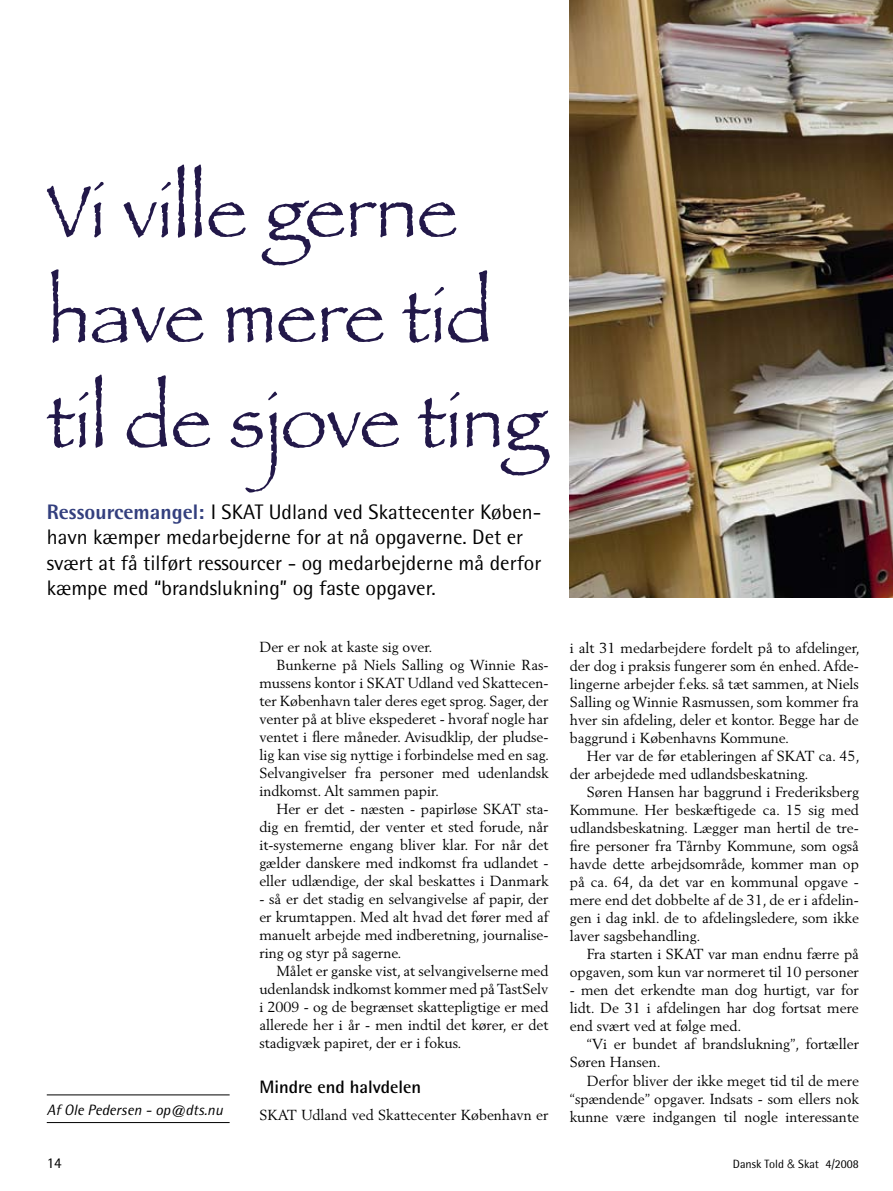
<style>
.page{position:relative;width:893px;height:1191px;background:#fff}
.page>*{position:absolute;margin:0;border:0;box-sizing:border-box;transform-origin:0 0}
.t1{font:76.5px/105px "Papyrus";color:#221849}
.t2{font:21px/25.5px "Rotis Semi Sans";color:#000}
.t3{font:700 18px "Rotis Semi Sans";color:#000}
.t4{font:italic 15px "Rotis Semi Sans";color:#000}
.t5{font:15px "Rotis Semi Sans";color:#000}
.t6{font:14.4px/18px "Berling";color:#000;text-align:justify}
.t7{font:12px "Rotis Semi Sans";color:#000}
.s1{font-weight:800;color:#333f7e}
.s2{font-family:"Helvetica";font-weight:300}
</style>
<div class="page">
<hr style="left:47px;top:1122px;width:183px;height:1px;background:#000">
<hr style="left:47px;top:1094px;width:183px;height:1px;background:#000">
<img style="left:570px;top:0;width:323px;height:597px">
<h1 class="t1" style="left:47px;top:157px;width:500px">Vi ville gerne have mere tid til de sjove ting</h1>
<h2 class="t2" style="left:47px;top:499px;width:496px"><span class="s1">Ressourcemangel:</span> I SKAT Udland ved Skattecenter Køben&shy;havn kæmper medarbejderne for at nå opgaverne. Det er svært at få tilført ressourcer - og medarbejderne må derfor kæmpe med “brandslukning” og faste opgaver.</h2>
<p class="t4" style="left:47px;top:1100px;width:178px">Af Ole Pedersen - op@dts.nu</p>
<p class="t6" style="left:259px;top:637px;width:174px">Der er nok at kaste sig over.</p>
<p class="t6" style="left:276px;top:655px;width:274px">Bunkerne på Niels Salling og Winnie Ras-</p>
<p class="t6" style="left:259px;top:673px;width:291px">mussens kontor i SKAT Udland ved Skattecen-</p>
<p class="t6" style="left:259px;top:691px;width:291px">ter København taler deres eget sprog. Sager, der</p>
<p class="t6" style="left:259px;top:709px;width:291px">venter på at blive ekspederet - hvoraf nogle har</p>
<p class="t6" style="left:259px;top:727px;width:291px">ventet i flere måneder. Avisudklip, der pludse-</p>
<p class="t6" style="left:259px;top:745px;width:291px">lig kan vise sig nyttige i forbindelse med en sag.</p>
<p class="t6" style="left:259px;top:763px;width:291px">Selvangivelser fra personer med udenlandsk</p>
<p class="t6" style="left:259px;top:781px;width:181px">indkomst. Alt sammen papir.</p>
<p class="t6" style="left:276px;top:799px;width:274px">Her er det - næsten - papirløse SKAT sta-</p>
<p class="t6" style="left:259px;top:817px;width:291px">dig en fremtid, der venter et sted forude, når</p>
<p class="t6" style="left:259px;top:835px;width:291px">it-systemerne engang bliver klar. For når det</p>
<p class="t6" style="left:259px;top:853px;width:291px">gælder danskere med indkomst fra udlandet -</p>
<p class="t6" style="left:259px;top:871px;width:291px">eller udlændige, der skal beskattes i Danmark</p>
<p class="t6" style="left:259px;top:889px;width:291px">- så er det stadig en selvangivelse af papir, der er krumtappen. Med alt hvad det fører med af manuelt arbejde med indberetning, journalise&shy;ring og styr på sagerne.</p>
<p class="t6" style="left:259px;top:961px;width:291px;text-indent:17px">Målet er ganske vist, at selvangivelserne med udenlandsk indkomst kommer med på TastSelv i 2009 - og de begrænset skattepligtige er med allerede her i år - men indtil det kører, er det stadigvæk papiret, der er i fokus.</p>
<p class="t3" style="left:259px;top:1076px;width:163px">Mindre end halvdelen</p>
<p class="t6" style="left:259px;top:1105px;width:291px">SKAT Udland ved Skattecenter København er</p>
<p class="t6" style="left:570px;top:639px;width:291px">i alt 31 medarbejdere fordelt på to afdelinger, der dog i praksis fungerer som én enhed. Afde&shy;lingerne arbejder f.eks. så tæt sammen, at Niels Salling og Winnie Rasmussen, som kommer fra hver sin afdeling, deler et kontor. Begge har de baggrund i Københavns Kommune.</p>
<p class="t6" style="left:570px;top:747px;width:291px;text-indent:17px">Her var de før etableringen af SKAT ca. 45, der arbejdede med udlandsbeskatning.</p>
<p class="t6" style="left:570px;top:783px;width:291px;text-indent:17px">Søren Hansen har baggrund i Frederiksberg Kommune. Her beskæftigede ca. 15 sig med udlandsbeskatning. Lægger man hertil de tre&shy;fire personer fra Tårnby Kommune, som også havde dette arbejdsområde, kommer man op på ca. 64, da det var en kommunal opgave - mere end det dobbelte af de 31, de er i afdelin&shy;gen i dag inkl. de to afdelingsledere, som ikke laver sagsbehandling.</p>
<p class="t6" style="left:570px;top:945px;width:291px;text-align:right">Fra starten i SKAT var man endnu færre på opgaven, som kun var normeret til 10 personer</p>
<p class="t6" style="left:570px;top:981px;width:291px">- men det erkendte man dog hurtigt, var for lidt. De 31 i afdelingen har dog fortsat mere end svært ved at følge med.</p>
<p class="t6" style="left:570px;top:1035px;width:291px;text-indent:17px">“Vi er bundet af brandslukning”, fortæller<br>Søren Hansen.</p>
<p class="t6" style="left:570px;top:1071px;width:291px;text-indent:17px">Derfor bliver der ikke meget tid til de mere “spændende” opgaver. Indsats - som ellers nok kunne være indgangen til nogle interessante</p>
<p class="t5" style="left:47px;top:1154px;width:17px">14</p>
<p class="t7" style="left:733px;top:1157px;width:128px">Dansk Told <span class="s2">&amp;</span> Skat 4/2008</p>
</div>
